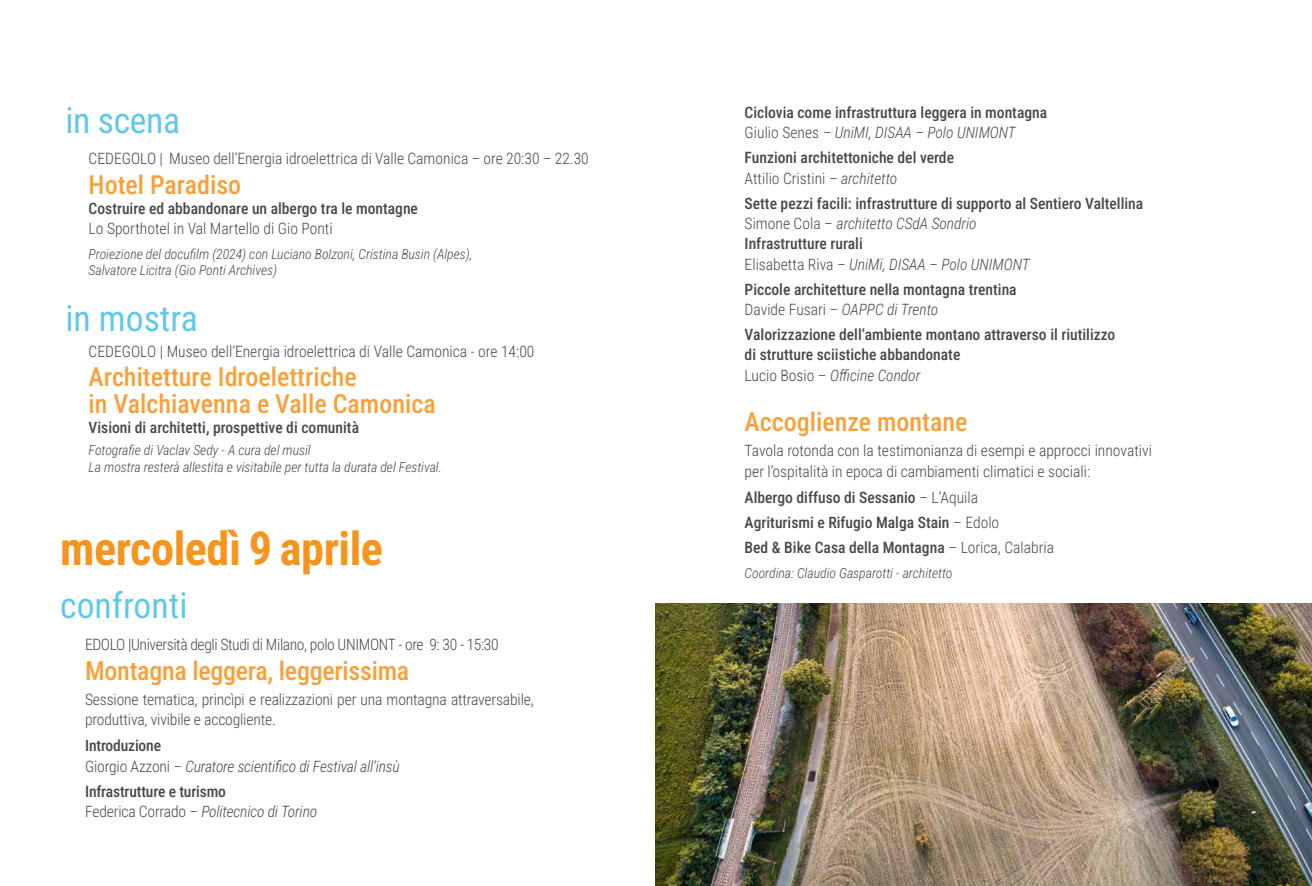
<style>
.page{position:relative;width:1312px;height:886px;background:#fff}
.page>*{position:absolute;margin:0;border:0;box-sizing:border-box;transform-origin:0 0}
.t1{font:700 46.25px "Roboto Condensed";letter-spacing:-.01em;color:#f7941e}
.t2{font:35.62px "Roboto Condensed";color:#60c8ec}
.t3{font:500 26px/26.2px "Roboto Condensed";color:#f9a03a}
.t4{font:500 15.62px/20.2px "Roboto Condensed";color:#48484a}
.t5{font:300 15.62px/20.2px "Roboto Condensed";color:#48484a}
.t6{font:italic 300 15.62px/20.2px "Roboto Condensed";letter-spacing:-.01em;color:#48484a}
.t7{font:300 15.62px "Roboto Condensed";letter-spacing:-.025em;color:#48484a}
.t8{font:italic 300 13.75px/16.2px "Roboto Condensed";color:#48484a}
.s1{font-weight:500;font-style:normal}
.s2{font-style:normal}
.s3{font-weight:300}
.s4{font-weight:300;font-style:italic}
</style>
<div class="page">
<img style="left:656px;top:603px;width:655px;height:283px">
<h2 class="t2" style="left:65px;top:95px;width:116px">in scena</h2>
<p class="t5" style="left:89px;top:147px;width:501px">CEDEGOLO | Museo dell’Energia idroelettrica di Valle Camonica – ore 20:30 – 22.30</p>
<h3 class="t3" style="left:89px;top:170px;width:154px">Hotel Paradiso</h3>
<p class="t4" style="left:89px;top:197px;width:331px">Costruire ed abbandonare un albergo tra le montagne</p>
<p class="t5" style="left:89px;top:218px;width:245px">Lo Sporthotel in Val Martello di Gio Ponti</p>
<p class="t8" style="left:89px;top:245px;width:385px">Proiezione del docufilm (2024) con Luciano Bolzoni, Cristina Busin (Alpes),<br>Salvatore Licitra (Gio Ponti Archives)</p>
<h2 class="t2" style="left:65px;top:293px;width:134px">in mostra</h2>
<p class="t5" style="left:89px;top:340px;width:447px">CEDEGOLO | Museo dell’Energia idroelettrica di Valle Camonica - ore 14:00</p>
<h3 class="t3" style="left:89px;top:363px;width:348px">Architetture Idroelettriche<br>in Valchiavenna e Valle Camonica</h3>
<p class="t4" style="left:89px;top:417px;width:272px">Visioni di architetti, prospettive di comunità</p>
<p class="t8" style="left:89px;top:442px;width:355px">Fotografie di Vaclav Sedy - A cura del musil<br>La mostra resterà allestita e visitabile per tutta la durata del Festival.</p>
<h1 class="t1" style="left:60px;top:516px;width:324px">mercoledì 9 aprile</h1>
<h2 class="t2" style="left:60px;top:580px;width:129px">confronti</h2>
<p class="t7" style="left:85px;top:633px;width:415px">EDOLO |Università degli Studi di Milano, polo UNIMONT - ore 9: 30 - 15:30</p>
<h3 class="t3" style="left:85px;top:656px;width:325px">Montagna leggera, leggerissima</h3>
<p class="t5" style="left:85px;top:688px;width:450px">Sessione tematica, princìpi e realizzazioni per una montagna attraversabile, produttiva, vivibile e accogliente.</p>
<p class="t6" style="left:85px;top:735px;width:316px"><span class="s1">Introduzione<br></span><span class="s2">Giorgio Azzoni –</span> Curatore scientifico di Festival all’insù</p>
<p class="t4" style="left:85px;top:780px;width:233px">Infrastrutture e turismo<br><span class="s3">Federica Corrado –</span> <span class="s4">Politecnico di Torino</span></p>
<p class="t4" style="left:744px;top:102px;width:304px">Ciclovia come infrastruttura leggera in montagna<br><span class="s3">Giulio Senes</span> <span class="s4">– UniMI, DISAA – Polo UNIMONT</span></p>
<p class="t4" style="left:744px;top:147px;width:211px">Funzioni architettoniche del verde<br><span class="s3">Attilio Cristini</span> <span class="s4">– architetto</span></p>
<p class="t4" style="left:744px;top:193px;width:400px">Sette pezzi facili: infrastrutture di supporto al Sentiero Valtellina <span class="s3">Simone Cola –</span> <span class="s4">architetto CSdA Sondrio<br></span>Infrastrutture rurali<br><span class="s3">Elisabetta Riva</span> <span class="s4">– UniMi, DISAA – Polo UNIMONT</span></p>
<p class="t4" style="left:744px;top:278px;width:273px">Piccole architetture nella montagna trentina<br><span class="s3">Davide Fusari</span> <span class="s4">– OAPPC di Trento</span></p>
<p class="t4" style="left:744px;top:324px;width:372px">Valorizzazione dell’ambiente montano attraverso il riutilizzo di strutture sciistiche abbandonate<br><span class="s3">Lucio Bosio –</span> <span class="s4">Officine Condor</span></p>
<h3 class="t3" style="left:744px;top:408px;width:224px">Accoglienze montane</h3>
<p class="t5" style="left:744px;top:440px;width:409px">Tavola rotonda con la testimonianza di esempi e approcci innovativi per l’ospitalità in epoca di cambiamenti climatici e sociali:</p>
<p class="t4" style="left:744px;top:484px;width:311px;line-height:25.2px">Albergo diffuso di Sessanio <span class="s3">– L’Aquila<br></span>Agriturismi e Rifugio Malga Stain <span class="s3">– Edolo<br></span>Bed &amp; Bike Casa della Montagna <span class="s3">– Lorica, Calabria</span></p>
<p class="t8" style="left:744px;top:565px;width:209px">Coordina: Claudio Gasparotti - architetto</p>
</div>
